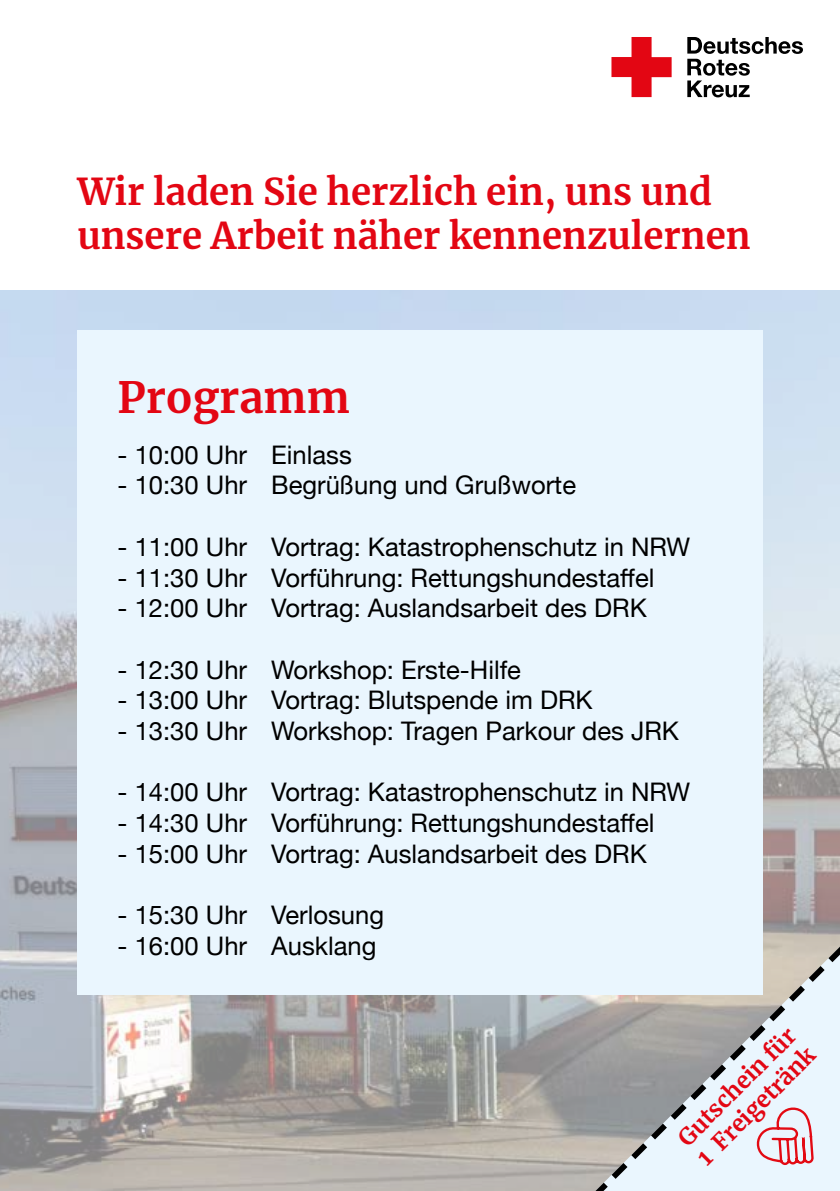
<style>
.page{position:relative;width:840px;height:1191px;background:#fff}
.page>*{position:absolute;margin:0;border:0;box-sizing:border-box;transform-origin:0 0}
.t1{font:700 42.6px "Merriweather";color:#e30613}
.t2{font:700 36.6px/43.8px "Merriweather";color:#e30613}
.t3{font:25.6px "Helvetica Neue";color:#000}
.t4{font:700 22.8px/27.2px "Merriweather";color:#e30613}
</style>
<div class="page">
<img style="left:0;top:290px;width:839px;height:901px">
<svg style="left:687px;top:37px;width:115px;height:60px"></svg>
<svg style="left:611px;top:37px;width:60px;height:60px"></svg>
<div style="left:77px;top:330px;width:685px;height:665px;background:#eaf6fe"></div>
<svg style="left:546px;top:901px;width:293px;height:290px"></svg>
<h2 class="t2" style="left:77px;top:169px;width:674px">Wir laden Sie herzlich ein, uns und unsere Arbeit näher kennenzulernen</h2>
<h1 class="t1" style="left:118px;top:367px;width:234px">Programm</h1>
<p class="t3" style="left:118px;top:436px;width:235px">- 10:00 Uhr Einlass</p>
<p class="t3" style="left:118px;top:467px;width:459px">- 10:30 Uhr Begrüßung und Grußworte</p>
<p class="t3" style="left:118px;top:528px;width:574px">- 11:00 Uhr Vortrag: Katastrophenschutz in NRW</p>
<p class="t3" style="left:118px;top:559px;width:538px">- 11:30 Uhr Vorführung: Rettungshundestaffel</p>
<p class="t3" style="left:118px;top:589px;width:530px">- 12:00 Uhr Vortrag: Auslandsarbeit des DRK</p>
<p class="t3" style="left:118px;top:651px;width:404px">- 12:30 Uhr Workshop: Erste-Hilfe</p>
<p class="t3" style="left:118px;top:681px;width:476px">- 13:00 Uhr Vortrag: Blutspende im DRK</p>
<p class="t3" style="left:118px;top:712px;width:562px">- 13:30 Uhr Workshop: Tragen Parkour des JRK</p>
<p class="t3" style="left:118px;top:774px;width:574px">- 14:00 Uhr Vortrag: Katastrophenschutz in NRW</p>
<p class="t3" style="left:118px;top:804px;width:538px">- 14:30 Uhr Vorführung: Rettungshundestaffel</p>
<p class="t3" style="left:118px;top:835px;width:530px">- 15:00 Uhr Vortrag: Auslandsarbeit des DRK</p>
<p class="t3" style="left:118px;top:896px;width:268px">- 15:30 Uhr Verlosung</p>
<p class="t3" style="left:118px;top:927px;width:260px">- 16:00 Uhr Ausklang</p>
<p class="t4" style="left:671px;top:1131px;width:157px;rotate:-45deg">Gutschein für<br>1 Freigetränk</p>
</div>
